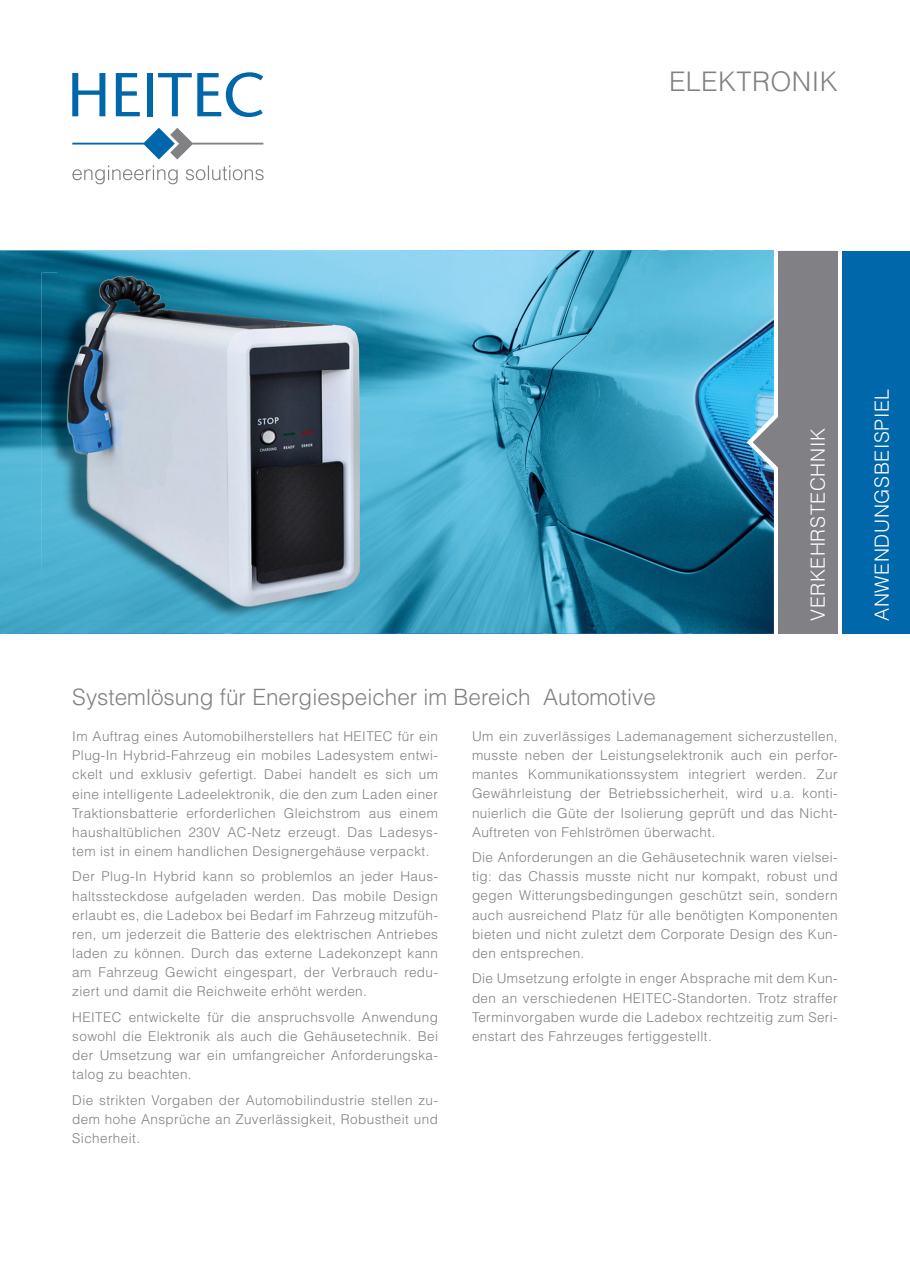
<style>
.page{position:relative;width:910px;height:1280px;background:#fff}
.page>*{position:absolute;margin:0;border:0;box-sizing:border-box;transform-origin:0 0}
.t1{font:300 27px "Helvetica LT Std";letter-spacing:.015em;color:#818084}
.t2{font:300 22.5px "Helvetica LT Std";color:#818084}
.t3{font:300 19.5px "Helvetica LT Std";letter-spacing:.03em;color:#fff}
.t4{font:300 13.5px/19.2px "Helvetica LT Std";letter-spacing:.03em;color:#818084;text-align:justify}
</style>
<div class="page">
<img style="left:0;top:250px;width:744px;height:384px">
<img style="left:41px;top:273px;width:312px;height:348px">
<img style="left:58px;top:272px;width:322px;height:49px">
<img style="left:353px;top:321px;width:27px;height:293px">
<img style="left:58px;top:273px;width:295px;height:341px">
<svg style="left:72px;top:73px;width:33px;height:43px"></svg>
<svg style="left:116px;top:73px;width:24px;height:43px"></svg>
<div style="left:147px;top:73px;width:6px;height:43px;background:#0068aa"></div>
<svg style="left:158px;top:72px;width:105px;height:45px"></svg>
<svg style="left:72px;top:128px;width:192px;height:56px"></svg>
<svg style="left:744px;top:250px;width:93px;height:384px;background:#4e92b1"></svg>
<div style="left:778px;top:251px;width:60px;height:383px;background:#818084"></div>
<div style="left:842px;top:251px;width:68px;height:383px;background:#0068aa"></div>
<h1 class="t1" style="left:669px;top:65px;width:170px">ELEKTRONIK</h1>
<h2 class="t2" style="left:72px;top:683px;width:585px">Systemlösung für Energiespeicher im Bereich Automotive</h2>
<h3 class="t3" style="left:806px;top:621px;width:194px;rotate:-90deg">VERKEHRSTECHNIK</h3>
<p class="t4" style="left:72px;top:727px;width:367px">Im Auftrag eines Automobilherstellers hat HEITEC für ein Plug-In Hybrid-Fahrzeug ein mobiles Ladesystem entwi&shy;ckelt und exklusiv gefertigt. Dabei handelt es sich um eine intelligente Ladeelektronik, die den zum Laden einer Traktionsbatterie erforderlichen Gleichstrom aus einem haushaltüblichen 230V AC-Netz erzeugt. Das Ladesys&shy;tem ist in einem handlichen Designergehäuse verpackt.</p>
<p class="t4" style="left:72px;top:867px;width:367px">Der Plug-In Hybrid kann so problemlos an jeder Haus&shy;haltssteckdose aufgeladen werden. Das mobile Design erlaubt es, die Ladebox bei Bedarf im Fahrzeug mitzufüh&shy;ren, um jederzeit die Batterie des elektrischen Antriebes laden zu können. Durch das externe Ladekonzept kann am Fahrzeug Gewicht eingespart, der Verbrauch redu&shy;ziert und damit die Reichweite erhöht werden.</p>
<p class="t4" style="left:72px;top:1007px;width:367px">HEITEC entwickelte für die anspruchsvolle Anwendung sowohl die Elektronik als auch die Gehäusetechnik. Bei der Umsetzung war ein umfangreicher Anforderungska&shy;talog zu beachten.</p>
<p class="t4" style="left:72px;top:1090px;width:367px">Die strikten Vorgaben der Automobilindustrie stellen zu&shy;dem hohe Ansprüche an Zuverlässigkeit, Robustheit und Sicherheit.</p>
<p class="t4" style="left:472px;top:726px;width:367px">Um ein zuverlässiges Lademanagement sicherzustellen, musste neben der Leistungselektronik auch ein perfor&shy;mantes Kommunikationssystem integriert werden. Zur Gewährleistung der Betriebssicherheit, wird u.a. konti&shy;nuierlich die Güte der Isolierung geprüft und das Nicht-Auftreten von Fehlströmen überwacht.</p>
<p class="t4" style="left:472px;top:848px;width:367px">Die Anforderungen an die Gehäusetechnik waren vielsei&shy;tig: das Chassis musste nicht nur kompakt, robust und gegen Witterungsbedingungen geschützt sein, sondern auch ausreichend Platz für alle benötigten Komponenten bieten und nicht zuletzt dem Corporate Design des Kun&shy;den entsprechen.</p>
<p class="t4" style="left:472px;top:969px;width:367px">Die Umsetzung erfolgte in enger Absprache mit dem Kun&shy;den an verschiedenen HEITEC-Standorten. Trotz straffer Terminvorgaben wurde die Ladebox rechtzeitig zum Seri&shy;enstart des Fahrzeuges fertiggestellt.</p>
<h3 class="t3" style="left:870px;top:621px;width:234px;rotate:-90deg">ANWENDUNGSBEISPIEL</h3>
</div>
